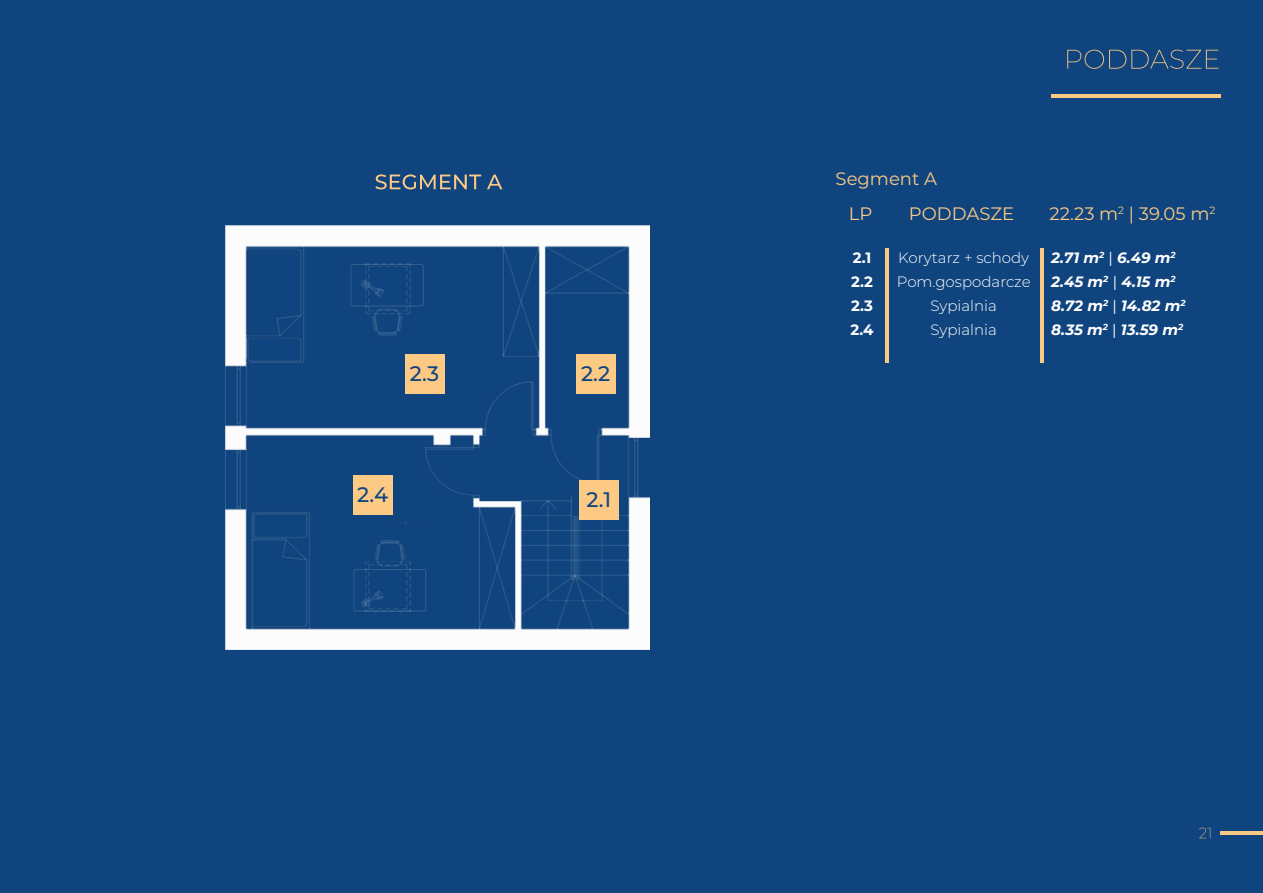
<style>
.page{position:relative;width:1263px;height:893px;background:#10447e}
.page>*{position:absolute;margin:0;border:0;box-sizing:border-box;transform-origin:0 0}
.t1{font:500 21px "Montserrat";color:#10447e}
.t2{font:18px "Montserrat";color:#fcca85}
.t3{font:italic 700 15px/24px "Montserrat";color:#fff}
.t4{font:300 15px/24px "Montserrat";color:#fff;text-align:center}
.t5{font:700 15px/24px "Montserrat Alternates";color:#fff}
.s1{font-weight:400;font-style:normal}
</style>
<div class="page">
<img style="left:225px;top:225px;width:425px;height:424px">
<svg style="left:1199px;top:828px;width:11px;height:10px"></svg>
<hr style="left:1220px;top:831px;width:43px;height:3px;background:#fac984">
<div style="left:400px;top:355px;width:52px;height:32px;background:#10447e"></div>
<div style="left:573px;top:355px;width:52px;height:32px;background:#10447e"></div>
<div style="left:573px;top:484px;width:44px;height:32px;background:#10447e"></div>
<div style="left:388px;top:492px;width:57px;height:30px;background:#10447e"></div>
<div style="left:405px;top:354px;width:39px;height:39px;background:#fcca85"></div>
<div style="left:353px;top:475px;width:39px;height:40px;background:#fcca85"></div>
<div style="left:579px;top:480px;width:40px;height:40px;background:#fcca85"></div>
<div style="left:576px;top:354px;width:39px;height:39px;background:#fcca85"></div>
<svg style="left:375px;top:174px;width:127px;height:15px"></svg>
<svg style="left:1067px;top:50px;width:152px;height:19px"></svg>
<hr style="left:1051px;top:94px;width:169px;height:3px;background:#fac984">
<hr style="left:885px;top:248px;width:3px;height:114px;background:#fac984">
<hr style="left:1041px;top:248px;width:3px;height:114px;background:#fac984">
<h1 class="t1" style="left:410px;top:358px;width:31px">2.3</h1>
<h1 class="t1" style="left:581px;top:358px;width:31px">2.2</h1>
<h1 class="t1" style="left:357px;top:480px;width:32px">2.4</h1>
<h1 class="t1" style="left:587px;top:485px;width:26px">2.1</h1>
<p class="t2" style="left:836px;top:166px;width:103px">Segment A</p>
<p class="t2" style="left:849px;top:201px;width:25px">LP</p>
<p class="t5" style="left:850px;top:244px;width:25px">2.1<br>2.2<br>2.3<br>2.4</p>
<p class="t2" style="left:909px;top:201px;width:107px">PODDASZE</p>
<p class="t2" style="left:1049px;top:201px;width:167px">22.23 m<sup>2</sup> | 39.05 m<sup>2</sup></p>
<p class="t4" style="left:897px;top:245px;width:135px">Korytarz + schody<br>Pom.gospodarcze<br>Sypialnia<br>Sypialnia</p>
<p class="t3" style="left:1051px;top:244px;width:136px">2.71 m<sup>2</sup> <span class="s1">|</span> 6.49 m<sup>2<br></sup>2.45 m<sup>2</sup> <span class="s1">|</span> 4.15 m<sup>2<br></sup>8.72 m<sup>2</sup> <span class="s1">|</span> 14.82 m<sup>2<br></sup>8.35 m<sup>2</sup> <span class="s1">|</span> 13.59 m<sup>2</sup></p>
</div>
